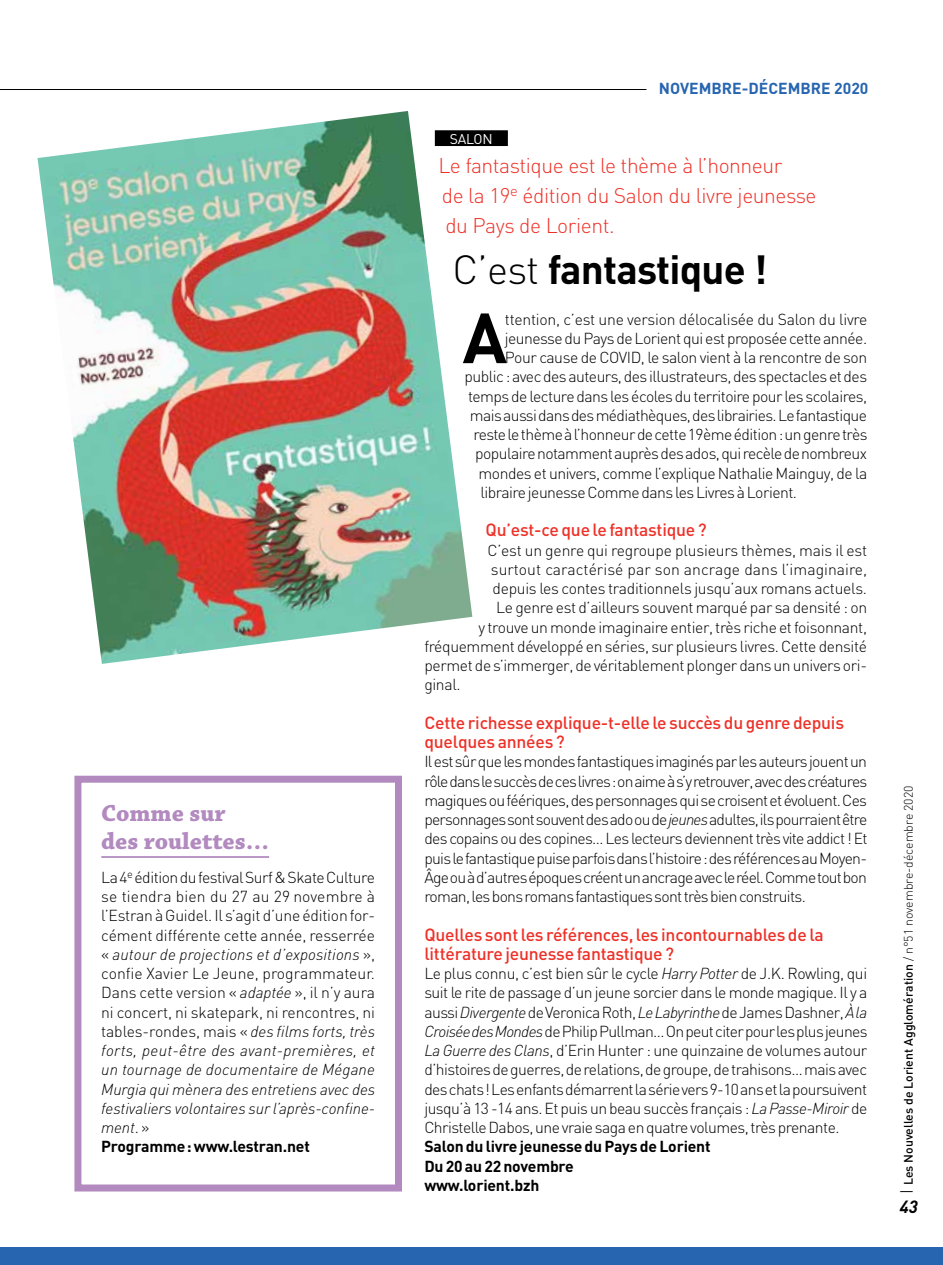
<style>
.page{position:relative;width:943px;height:1265px;background:#fff}
.page>*{position:absolute;margin:0;border:0;box-sizing:border-box;transform-origin:0 0}
.t1{font:700 69.83px "DIN";color:#000}
.t2{font:700 40.25px "DIN";letter-spacing:-.02em;color:#000}
.t3{font:700 24.5px/28px "Chaparral Pro";color:#b28abf}
.t4{font:300 21px/29.8px "DIN";letter-spacing:-.02em;color:#ee3128}
.t5{font:500 17.5px/19.2px "DIN";letter-spacing:-.01em;color:#ee3128}
.t6{font:italic 700 17.5px "DIN";color:#000}
.t7{font:300 15.75px/19.2px "DIN";letter-spacing:-.03em;color:#000;text-align:justify}
.t8{font:300 15.75px/19.2px "DIN";letter-spacing:-.005em;color:#000}
.t9{font:700 15.75px/19.2px "DIN";letter-spacing:-.01em;color:#000}
.t10{font:300 15.75px "DIN";letter-spacing:-.01em;color:#000}
.t11{font:300 15.75px "DIN";color:#000}
.t12{font:700 15.75px "DIN";color:#2765b0}
.t13{font:14px "DIN";letter-spacing:-.01em;color:#fff}
.t14{font:500 12.25px "DIN";color:#000}
.s1{font-style:italic}
.s2{font-weight:700}
.s3{font-weight:300}
.s4{font-weight:300;font-size:17.5px}
</style>
<div class="page">
<div style="left:0;top:1248px;width:943px;height:17px;background:#2765b0"></div>
<div style="left:435px;top:130px;width:73px;height:16px;background:#000"></div>
<hr style="left:0;top:89px;width:646px;height:1px;background:#000">
<hr style="left:101px;top:856px;width:168px;height:2px;background:#b28abf">
<div style="left:74px;top:776px;width:328px;height:415px;border:7px solid #b28abf"></div>
<img style="left:37px;top:111px;width:435px;height:553px">
<h3 class="t3" style="left:101px;top:800px;width:169px">Comme sur<br>des roulettes…</h3>
<p class="t8" style="left:101px;top:867px;width:275px">La 4<sup>e</sup> édition du festival Surf &amp; Skate Culture se tiendra bien du 27 au 29 novembre à l’Estran à Guidel. Il s’agit d’une édition for&shy;cément différente cette année, resserrée « <span class="s1">autour de projections et d’expositions</span> », confie Xavier Le Jeune, programmateur.<br>Dans cette version « <span class="s1">adaptée</span> », il n’y aura ni concert, ni skatepark, ni rencontres, ni tables-rondes, mais « <span class="s1">des films forts, très forts, peut-être des avant-premières, et un tournage de documentaire de Mégane Murgia qui mènera des entretiens avec des festivaliers volontaires sur l’après-confine&shy;ment</span>. »<br><span class="s2">Programme: www.lestran.net</span></p>
<p class="t12" style="left:659px;top:78px;width:211px">NOVEMBRE-DÉCEMBRE 2020</p>
<p class="t13" style="left:450px;top:130px;width:45px">SALON</p>
<h3 class="t4" style="left:438px;top:151px;width:380px">Le fantastique est le thème à l’honneur<br>de la 19<sup>e</sup> édition du Salon du livre jeunesse du Pays de Lorient.</h3>
<h2 class="t2" style="left:452px;top:244px;width:316px"><span class="s3">C’est</span> fantastique !</h2>
<h1 class="t1" style="left:462px;top:292px;width:46px">A</h1>
<p class="t7" style="left:505px;top:309px;width:364px">ttention, c’est une version délocalisée du Salon du livre</p>
<p class="t7" style="left:505px;top:328px;width:364px">jeunesse du Pays de Lorient qui est proposée cette année.</p>
<p class="t7" style="left:505px;top:348px;width:364px">Pour cause de COVID, le salon vient à la rencontre de son</p>
<p class="t7" style="left:464px;top:367px;width:404px">public : avec des auteurs, des illustrateurs, des spectacles et des</p>
<p class="t7" style="left:468px;top:386px;width:400px">temps de lecture dans les écoles du territoire pour les scolaires,</p>
<p class="t7" style="left:470px;top:405px;width:399px">mais aussi dans des médiathèques, des librairies. Le fantastique</p>
<p class="t7" style="left:473px;top:425px;width:395px">reste le thème à l’honneur de cette 19ème édition : un genre très</p>
<p class="t7" style="left:475px;top:444px;width:393px">populaire notamment auprès des ados, qui recèle de nombreux</p>
<p class="t7" style="left:478px;top:463px;width:390px">mondes et univers, comme l’explique Nathalie Mainguy, de la</p>
<p class="t7" style="left:480px;top:482px;width:318px">libraire jeunesse Comme dans les Livres à Lorient.</p>
<p class="t5" style="left:485px;top:520px;width:223px">Qu’est-ce que le fantastique ?</p>
<p class="t10" style="left:487px;top:540px;width:381px">C’est un genre qui regroupe plusieurs thèmes, mais il est</p>
<p class="t11" style="left:491px;top:560px;width:378px">surtout caractérisé par son ancrage dans l’imaginaire,</p>
<p class="t7" style="left:492px;top:579px;width:376px">depuis les contes traditionnels jusqu’aux romans actuels.</p>
<p class="t7" style="left:496px;top:598px;width:372px">Le genre est d’ailleurs souvent marqué par sa densité : on</p>
<p class="t7" style="left:478px;top:617px;width:390px">y trouve un monde imaginaire entier, très riche et foisonnant,</p>
<p class="t7" style="left:424px;top:636px;width:444px">fréquemment développé en séries, sur plusieurs livres. Cette densité</p>
<p class="t7" style="left:424px;top:656px;width:444px">permet de s’immerger, de véritablement plonger dans un univers ori-</p>
<p class="t7" style="left:424px;top:675px;width:38px">ginal.</p>
<p class="t5" style="left:424px;top:712px;width:421px">Cette richesse explique-t-elle le succès du genre depuis quelques années ?</p>
<p class="t7" style="left:424px;top:752px;width:445px">Il est sûr que les mondes fantastiques imaginés par les auteurs jouent un rôle dans le succès de ces livres : on aime à s’y retrouver, avec des créatures magiques ou féériques, des personnages qui se croisent et évoluent. Ces personnages sont souvent des ado ou de <span class="s1">jeunes</span> adultes, ils pourraient être des copains ou des copines… Les lecteurs deviennent très vite addict ! Et puis le fantastique puise parfois dans l’histoire : des références au Moyen-Âge ou à d’autres époques créent un ancrage avec le réel. Comme tout bon roman, les bons romans fantastiques sont très bien construits.</p>
<p class="t5" style="left:424px;top:924px;width:401px">Quelles sont les références, les incontournables de la littérature jeunesse fantastique ?</p>
<p class="t7" style="left:424px;top:964px;width:444px">Le plus connu, c’est bien sûr le cycle <span class="s1">Harry Potter</span> de J.K. Rowling, qui suit le rite de passage d’un jeune sorcier dans le monde magique. Il y a aussi <span class="s1">Divergente</span> de Veronica Roth, <span class="s1">Le Labyrinthe</span> de James Dashner, <span class="s1">À la Croisée des Mondes</span> de Philip Pullman… On peut citer pour les plus jeunes <span class="s1">La Guerre des Clans</span>, d’Erin Hunter : une quinzaine de volumes autour d’histoires de guerres, de relations, de groupe, de trahisons… mais avec des chats ! Les enfants démarrent la série vers 9-10 ans et la poursuivent jusqu’à 13 -14 ans. Et puis un beau succès français : <span class="s1">La Passe-Miroir</span> de Christelle Dabos, une vraie saga en quatre volumes, très prenante.</p>
<p class="t9" style="left:424px;top:1136px;width:288px">Salon du livre jeunesse du Pays de Lorient<br>Du 20 au 22 novembre<br>www.lorient.bzh</p>
<p class="t14" style="left:900px;top:1194px;width:410px;rotate:-90deg"><span class="s4">I</span> Les Nouvelles de Lorient Agglomération <span class="s3">/ n°51 novembre-décembre 2020</span></p>
<p class="t6" style="left:899px;top:1195px;width:20px">43</p>
</div>
